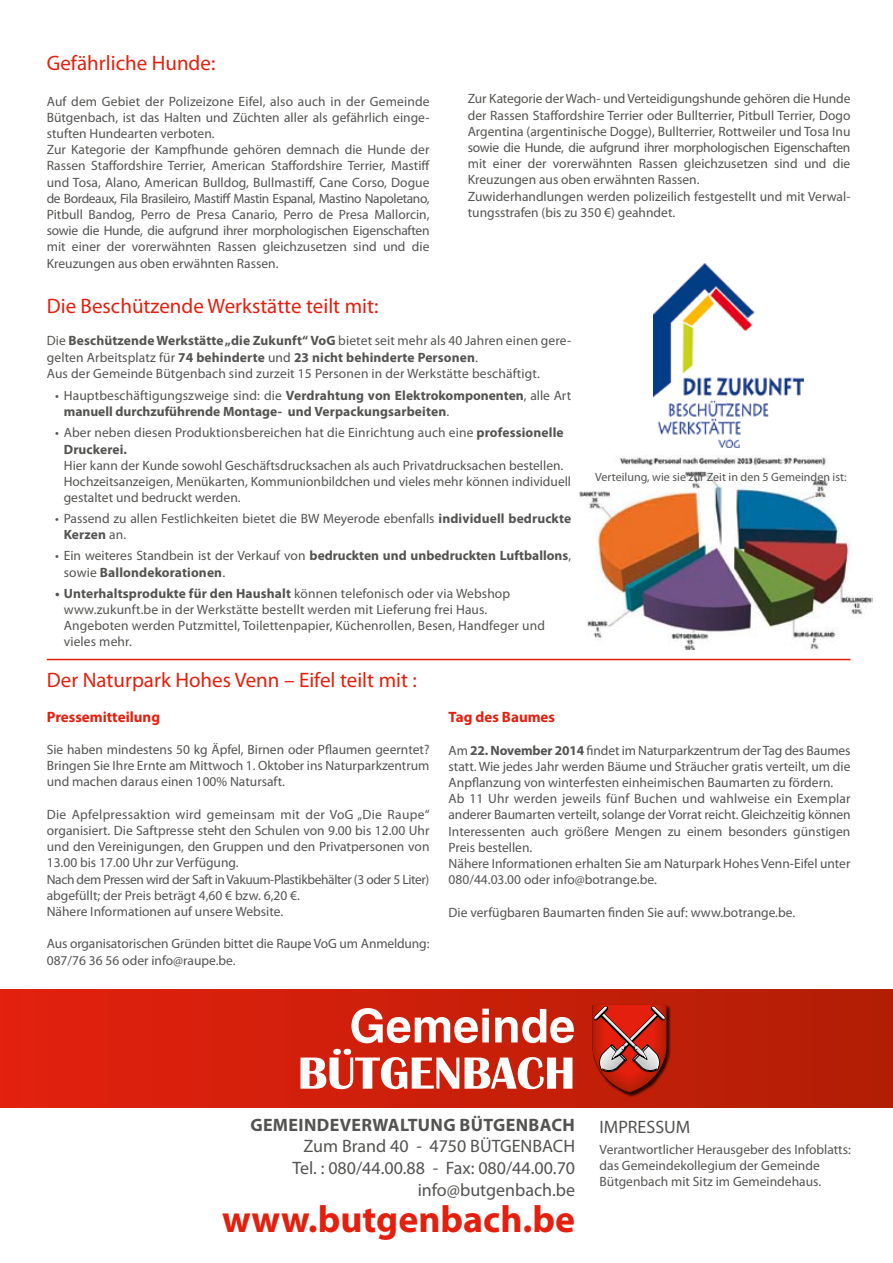
<style>
.page{position:relative;width:893px;height:1263px;background:#fff}
.page>*{position:absolute;margin:0;border:0;box-sizing:border-box;transform-origin:0 0}
.t1{font:700 37.8px "Myriad Pro";color:#e41f0d}
.t2{font:21px "Myriad Pro";color:#e41f0d}
.t3{font:18px/21.6px "Myriad Pro";color:#535351;text-align:right}
.t4{font:700 18px "Myriad Pro";color:#535351}
.t5{font:700 15px "Myriad Pro";color:#e41f0d}
.t6{font:13.5px/16.2px "Myriad Pro";color:#535351}
.t7{font:700 13.5px/16.2px "Myriad Pro";letter-spacing:.005em;color:#535351}
.t8{font:12px "Myriad Pro";color:#535351}
.s1{font-weight:700}
.s2{font-weight:400}
</style>
<div class="page">
<div style="left:0;top:989px;width:893px;height:119px;background:linear-gradient(to right,#e3210f,#b21e05)"></div>
<div style="left:593px;top:1005px;width:83px;height:98px;background:#000;opacity:.75"></div>
<svg style="left:592px;top:1005px;width:74px;height:87px;background:#b93a2b"></svg>
<svg style="left:300px;top:1049px;width:272px;height:40px"></svg>
<svg style="left:351px;top:1008px;width:223px;height:35px"></svg>
<img style="left:654px;top:263px;width:149px;height:185px">
<img style="left:579px;top:456px;width:293px;height:193px">
<hr style="left:47px;top:659px;width:803px;height:1px;background:#e41f0d">
<h2 class="t2" style="left:47px;top:50px;width:170px">Gefährliche Hunde:</h2>
<p class="t6" style="left:47px;top:93px;width:385px">Auf dem Gebiet der Polizeizone Eifel, also auch in der Gemeinde Bütgenbach, ist das Halten und Züchten aller als gefährlich einge&shy;stuften Hundearten verboten.<br>Zur Kategorie der Kampfhunde gehören demnach die Hunde der Rassen Staffordshire Terrier, American Staffordshire Terrier, Mastiff und Tosa, Alano, American Bulldog, Bullmastiff, Cane Corso, Dogue de Bordeaux, Fila Brasileiro, Mastiff Mastin Espanal, Mastino Napoletano, Pitbull Bandog, Perro de Presa Canario, Perro de Presa Mallorcin, sowie die Hunde, die aufgrund ihrer morphologischen Eigenschaften mit einer der vorerwähnten Rassen gleichzusetzen sind und die Kreuzungen aus oben erwähnten Rassen.</p>
<h2 class="t2" style="left:47px;top:293px;width:333px">Die Beschützende Werkstätte teilt mit:</h2>
<p class="t6" style="left:468px;top:91px;width:384px">Zur Kategorie der Wach- und Verteidigungshunde gehören die Hunde der Rassen Staffordshire Terrier oder Bullterrier, Pitbull Terrier, Dogo Argentina (argentinische Dogge), Bullterrier, Rottweiler und Tosa Inu sowie die Hunde, die aufgrund ihrer morphologischen Eigenschaften mit einer der vorerwähnten Rassen gleichzusetzen sind und die Kreuzungen aus oben erwähnten Rassen.<br>Zuwiderhandlungen werden polizeilich festgestellt und mit Verwal&shy;tungsstrafen (bis zu 350 €) geahndet.</p>
<p class="t6" style="left:47px;top:332px;width:526px">Die <span class="s1">Beschützende Werkstätte „die Zukunft“ VoG</span> bietet seit mehr als 40 Jahren einen gere&shy;gelten Arbeitsplatz für <span class="s1">74 behinderte</span> und <span class="s1">23 nicht behinderte Personen</span>.<br>Aus der Gemeinde Bütgenbach sind zurzeit 15 Personen in der Werkstätte beschäftigt.</p>
<p class="t7" style="left:64px;top:387px;width:509px;text-indent:-8px"><span class="s2">• Hauptbeschäftigungszweige sind: die</span> Verdrahtung von Elektrokomponenten<span class="s2">, alle Art </span>manuell durchzuführende Montage- und Verpackungsarbeiten<span class="s2">.</span></p>
<p class="t6" style="left:64px;top:425px;width:501px;text-indent:-9px">• Aber neben diesen Produktionsbereichen hat die Einrichtung auch eine <span class="s1">professionelle<br>Druckerei.</span></p>
<p class="t6" style="left:64px;top:457px;width:509px">Hier kann der Kunde sowohl Geschäftsdrucksachen als auch Privatdrucksachen bestellen.<br>Hochzeitsanzeigen, Menükarten, Kommunionbildchen und vieles mehr können individuell gestaltet und bedruckt werden.</p>
<p class="t6" style="left:64px;top:510px;width:509px;text-indent:-9px">• Passend zu allen Festlichkeiten bietet die BW Meyerode ebenfalls <span class="s1">individuell bedruckte<br>Kerzen</span> an.</p>
<p class="t7" style="left:64px;top:547px;width:509px;text-indent:-9px"><span class="s2">• Ein weiteres Standbein ist der Verkauf von</span> bedruckten und unbedruckten Luftballons<span class="s2">, sowie</span> Ballondekorationen<span class="s2">.</span></p>
<p class="t6" style="left:64px;top:585px;width:483px;text-indent:-9px"><span class="s1">• Unterhaltsprodukte für den Haushalt</span> können telefonisch oder via Webshop www.zukunft.be in der Werkstätte bestellt werden mit Lieferung frei Haus.<br>Angeboten werden Putzmittel, Toilettenpapier, Küchenrollen, Besen, Handfeger und vieles mehr.</p>
<h2 class="t2" style="left:47px;top:667px;width:372px">Der Naturpark Hohes Venn – Eifel teilt mit :</h2>
<p class="t5" style="left:47px;top:707px;width:115px">Pressemitteilung</p>
<p class="t6" style="left:47px;top:741px;width:384px;text-align:justify">Sie haben mindestens 50 kg Äpfel, Birnen oder Pflaumen geerntet?<br>Bringen Sie Ihre Ernte am Mittwoch 1. Oktober ins Naturparkzentrum und machen daraus einen 100% Natursaft.</p>
<p class="t6" style="left:47px;top:806px;width:384px">Die Apfelpressaktion wird gemeinsam mit der VoG „Die Raupe“ organisiert. Die Saftpresse steht den Schulen von 9.00 bis 12.00 Uhr und den Vereinigungen, den Gruppen und den Privatpersonen von 13.00 bis 17.00 Uhr zur Verfügung.<br>Nach dem Pressen wird der Saft in Vakuum-Plastikbehälter (3 oder 5 Liter) abgefüllt; der Preis beträgt 4,60 € bzw. 6,20 €.<br>Nähere Informationen auf unsere Website.</p>
<p class="t6" style="left:47px;top:935px;width:384px">Aus organisatorischen Gründen bittet die Raupe VoG um Anmeldung:<br>087/76 36 56 oder info@raupe.be.</p>
<p class="t8" style="left:595px;top:469px;width:253px">Verteilung, wie sie zur Zeit in den 5 Gemeinden ist:</p>
<p class="t5" style="left:449px;top:707px;width:108px">Tag des Baumes</p>
<p class="t6" style="left:449px;top:742px;width:403px">Am <span class="s1">22. November 2014</span> findet im Naturparkzentrum der Tag des Baumes statt. Wie jedes Jahr werden Bäume und Sträucher gratis verteilt, um die Anpflanzung von winterfesten einheimischen Baumarten zu fördern.<br>Ab 11 Uhr werden jeweils fünf Buchen und wahlweise ein Exemplar anderer Baumarten verteilt, solange der Vorrat reicht. Gleichzeitig können Interessenten auch größere Mengen zu einem besonders günstigen Preis bestellen.<br>Nähere Informationen erhalten Sie am Naturpark Hohes Venn-Eifel unter 080/44.03.00 oder info@botrange.be.</p>
<p class="t6" style="left:449px;top:904px;width:348px">Die verfügbaren Baumarten finden Sie auf: www.botrange.be.</p>
<h3 class="t4" style="left:250px;top:1113px;width:25px">Gemeindeverwaltung</h3>
<h3 class="t4" style="left:460px;top:1113px;width:24px">Bütgenbach</h3>
<h3 class="t3" style="left:292px;top:1135px;width:284px">Zum Brand 40 - 4750 BÜTGENBACH<br>Tel. : 080/44.00.88 - Fax: 080/44.00.70 info@butgenbach.be</h3>
<h1 class="t1" style="left:222px;top:1195px;width:354px">www.butgenbach.be</h1>
<h3 class="t3" style="left:600px;top:1116px;width:92px">IMPRESSUM</h3>
<p class="t6" style="left:600px;top:1141px;width:253px">Verantwortlicher Herausgeber des Infoblatts: das Gemeindekollegium der Gemeinde<br>Bütgenbach mit Sitz im Gemeindehaus.</p>
</div>
